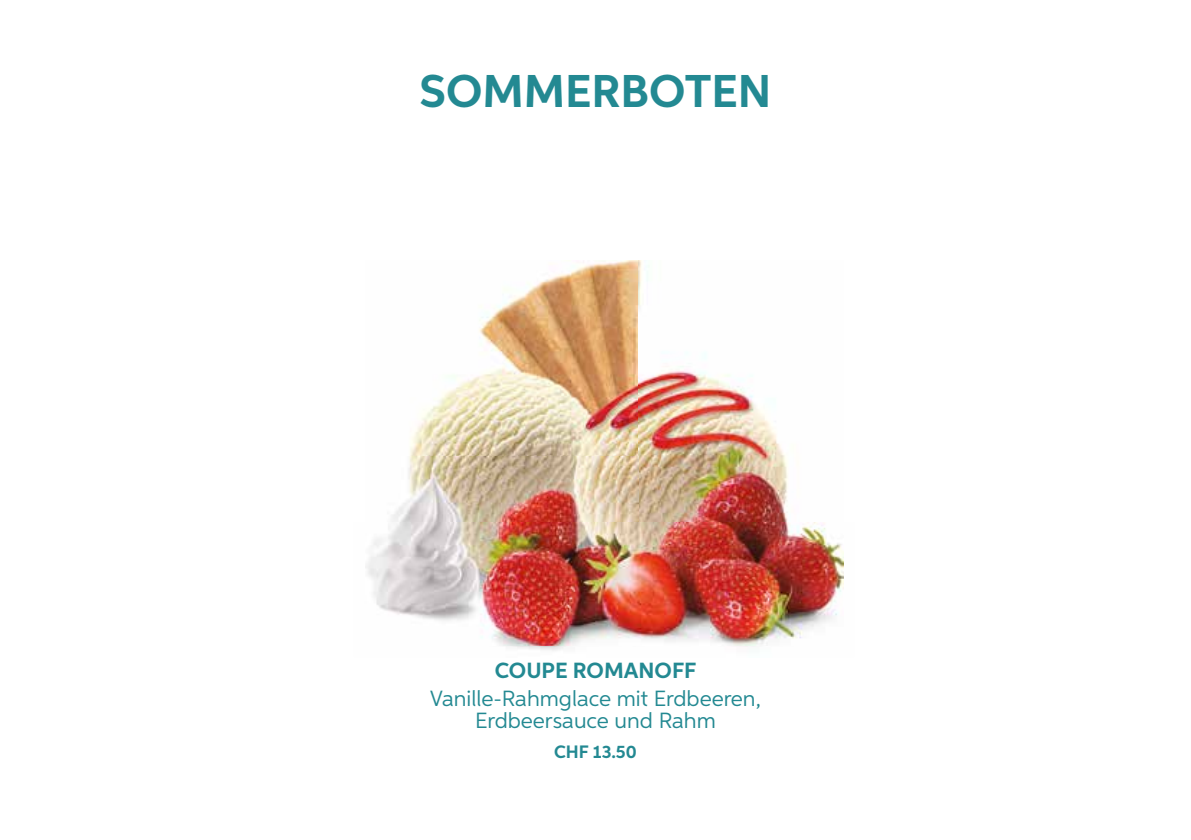
<style>
.page{position:relative;width:1191px;height:840px;background:#fff}
.page>*{position:absolute;margin:0;border:0;box-sizing:border-box;transform-origin:0 0}
.t1{font:700 46px "Aspira";color:#238992}
.t2{font:22px/21.6px "Aspira";color:#238992;text-align:center}
.t3{font:700 22px "Aspira";color:#238992}
.t4{font:700 18px "Aspira";color:#238992}
</style>
<div class="page">
<img style="left:502px;top:645px;width:254px;height:6px">
<img style="left:365px;top:260px;width:478px;height:385px">
<h1 class="t1" style="left:419px;top:63px;width:353px">SOMMERBOTEN</h1>
<p class="t3" style="left:495px;top:657px;width:203px">COUPE ROMANOFF</p>
<p class="t2" style="left:430px;top:687px;width:332px">Vanille-Rahmglace mit Erdbeeren,<br>Erdbeersauce und Rahm</p>
<p class="t4" style="left:554px;top:740px;width:84px">CHF 13.50</p>
</div>
